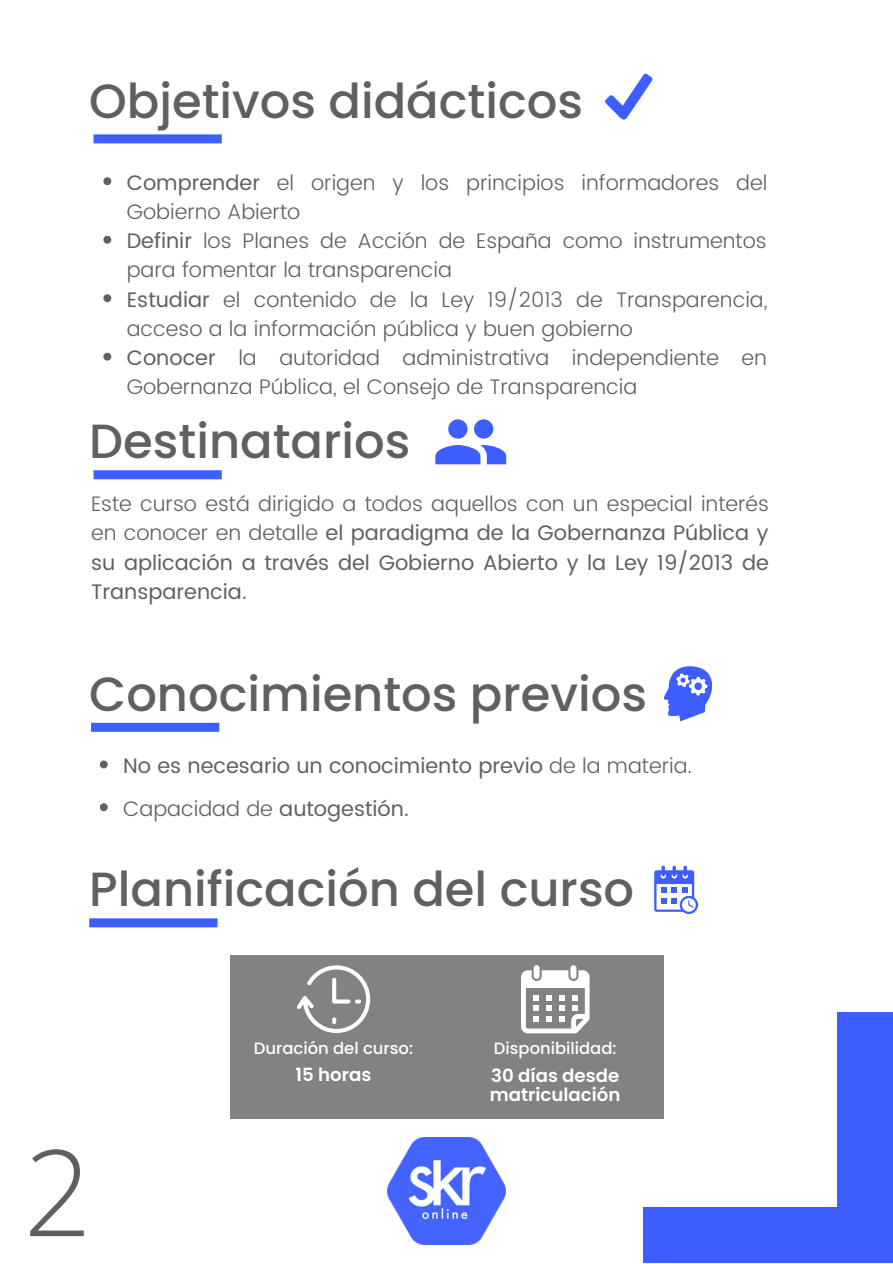
<style>
.page{position:relative;width:893px;height:1264px;background:#fff}
.page>*{position:absolute;margin:0;border:0;box-sizing:border-box;transform-origin:0 0}
.t1{font:300 119.85px "Open Sans";color:#606060}
.t2{font:500 48px "Poppins";color:#606060}
.t3{font:300 21px/29.2px "Poppins";color:#606060}
.t4{font:21px/29.2px "Poppins";color:#606060;text-align:justify}
.t5{font:600 18.15px "Poppins";color:#fff}
.t6{font:500 16.5px "Poppins";color:#fff}
.t7{font:500 16.35px "Poppins";color:#fff}
.s1{font-weight:400}
.s2{font-weight:300}
</style>
<div class="page">
<svg style="left:103px;top:177px;width:8px;height:8px"></svg>
<svg style="left:103px;top:236px;width:8px;height:8px"></svg>
<svg style="left:103px;top:294px;width:8px;height:8px"></svg>
<svg style="left:103px;top:353px;width:8px;height:7px"></svg>
<svg style="left:100px;top:760px;width:8px;height:8px"></svg>
<svg style="left:100px;top:803px;width:8px;height:8px"></svg>
<div style="left:93px;top:134px;width:129px;height:9px;background:#3d5dff"></div>
<svg style="left:605px;top:73px;width:47px;height:46px"></svg>
<div style="left:93px;top:470px;width:129px;height:9px;background:#3d5dff"></div>
<svg style="left:435px;top:419px;width:71px;height:45px"></svg>
<div style="left:91px;top:722px;width:128px;height:9px;background:#3d5dff"></div>
<svg style="left:663px;top:666px;width:48px;height:55px"></svg>
<img style="left:388px;top:1137px;width:118px;height:106px">
<div style="left:230px;top:955px;width:433px;height:163px;background:#838282"></div>
<svg style="left:297px;top:965px;width:73px;height:68px"></svg>
<div style="left:533px;top:965px;width:6px;height:13px;background:#fff;border-radius:3px"></div>
<div style="left:570px;top:965px;width:6px;height:13px;background:#fff;border-radius:3px"></div>
<svg style="left:521px;top:970px;width:68px;height:63px"></svg>
<div style="left:89px;top:918px;width:128px;height:9px;background:#3d5dff"></div>
<svg style="left:654px;top:865px;width:44px;height:49px"></svg>
<div style="left:643px;top:1207px;width:249px;height:55px;background:#3d5dff"></div>
<div style="left:837px;top:1012px;width:55px;height:249px;background:#3d5dff"></div>
<p class="t2" style="left:89px;top:68px;width:495px">Objetivos didácticos</p>
<p class="t3" style="left:127px;top:168px;width:642px"><span class="s1">Comprender</span> el origen y los principios informadores del<br>Gobierno Abierto</p>
<p class="t3" style="left:127px;top:226px;width:641px"><span class="s1">Definir</span> los Planes de Acción de España como instrumentos para fomentar la transparencia</p>
<p class="t3" style="left:127px;top:285px;width:642px"><span class="s1">Estudiar</span> el contenido de la Ley 19/2013 de Transparencia, acceso a la información pública y buen gobierno</p>
<p class="t3" style="left:127px;top:343px;width:641px"><span class="s1">Conocer</span> la autoridad administrativa independiente en<br>Gobernanza Pública, el Consejo de Transparencia</p>
<p class="t2" style="left:89px;top:408px;width:322px">Destinatarios</p>
<p class="t4" style="left:91px;top:489px;width:679px"><span class="s2">Este curso está dirigido a todos aquellos con un especial interés en conocer en detalle</span> el paradigma de la Gobernanza Pública y su aplicación a través del Gobierno Abierto y la Ley 19/2013 de Transparencia.</p>
<p class="t2" style="left:89px;top:661px;width:559px">Conocimientos previos</p>
<p class="t4" style="left:123px;top:751px;width:570px">No es necesario un conocimiento previo <span class="s2">de la materia.</span></p>
<p class="t4" style="left:123px;top:793px;width:287px"><span class="s2">Capacidad de</span> autogestión.</p>
<p class="t2" style="left:89px;top:855px;width:546px">Planificación del curso</p>
<p class="t1" style="left:24px;top:1108px;width:70px">2</p>
<p class="t6" style="left:254px;top:1036px;width:161px">Duración del curso:</p>
<p class="t5" style="left:295px;top:1061px;width:77px">15 horas</p>
<p class="t7" style="left:494px;top:1037px;width:124px">Disponibilidad:</p>
<p class="t5" style="left:491px;top:1062px;width:129px">30 días desde</p>
<p class="t5" style="left:490px;top:1082px;width:132px">matriculación</p>
</div>
